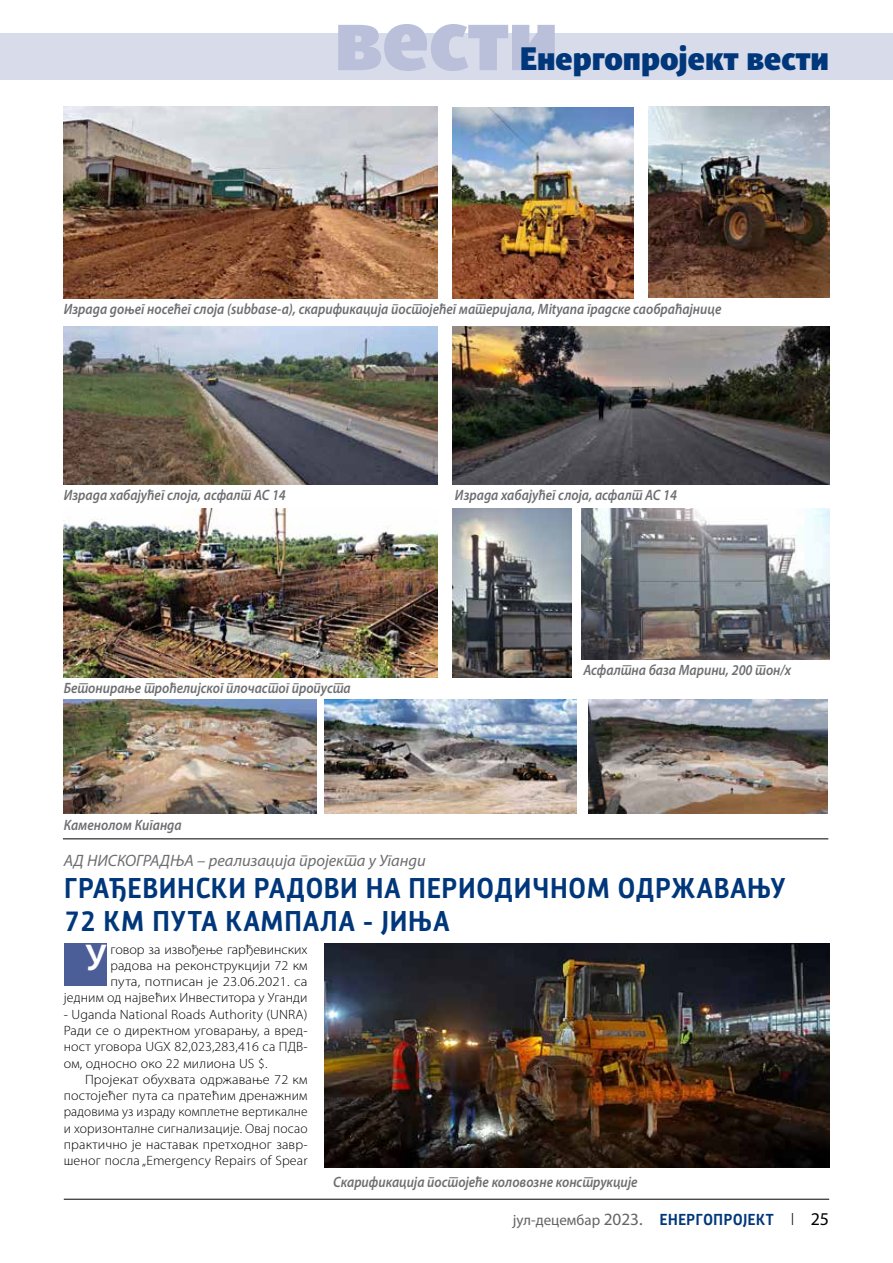
<style>
.page{position:relative;width:893px;height:1263px;background:#fff}
.page>*{position:absolute;margin:0;border:0;box-sizing:border-box;transform-origin:0 0}
.t1{font:700 85.5px "Adamant Sans BG";color:#bbc0da}
.t2{font:600 37.5px "Myriad Pro";color:#fff}
.t3{font:700 31.5px "Adamant Sans BG";color:#00377b}
.t4{font:700 27px/32.5px "Influ BG";color:#00377b}
.t5{font:italic 16.5px "Myriad Pro";color:#6d6e71}
.t6{font:italic 600 15px "Myriad Pro";color:#6d6e71;scale:.89 1}
.t7{font:700 15px "Influ BG";color:#00377b}
.t8{font:300 13.5px/16.2px "Myriad Pro";letter-spacing:.01em;color:#000;text-align:right;scale:1.04 1}
.t9{font:300 13.5px/16.2px "Myriad Pro";letter-spacing:.01em;color:#000;text-align:justify;scale:1.06 1}
.s1{font-family:"Myriad Pro";font-weight:400;color:#636466}
.s2{font-family:"Myriad Pro";font-weight:400;font-size:17.25px;color:#636466}
.s3{font-family:"Myriad Pro";font-weight:400;font-size:18px;color:#000}
</style>
<div class="page">
<div style="left:0;top:33px;width:893px;height:46px;background:#d8dbea"></div>
<hr style="left:64px;top:1199px;width:765px;height:1px;background:#000">
<img style="left:64px;top:106px;width:374px;height:192px">
<img style="left:453px;top:107px;width:181px;height:191px">
<img style="left:648px;top:106px;width:181px;height:191px">
<img style="left:453px;top:326px;width:376px;height:159px">
<img style="left:64px;top:326px;width:374px;height:159px">
<img style="left:64px;top:509px;width:374px;height:168px">
<img style="left:453px;top:509px;width:119px;height:168px">
<img style="left:581px;top:509px;width:248px;height:150px">
<img style="left:64px;top:700px;width:252px;height:113px">
<img style="left:325px;top:700px;width:252px;height:113px">
<img style="left:589px;top:700px;width:238px;height:113px">
<hr style="left:63px;top:839px;width:765px;height:1px;background:#000">
<div style="left:64px;top:944px;width:42px;height:42px;background:#4c5e98"></div>
<img style="left:325px;top:943px;width:504px;height:225px">
<h1 class="t1" style="left:334px;top:-13px;width:226px">вести</h1>
<h3 class="t3" style="left:520px;top:39px;width:311px">Eнергопројект вести</h3>
<p class="t6" style="left:64px;top:299px;width:740px">Израда доњег носећег слоја (subbase-a), скарификација постојећег материјала, Mityana градске саобраћајнице</p>
<p class="t6" style="left:64px;top:486px;width:251px">Израда хабајућег слоја, асфалт AC 14</p>
<p class="t6" style="left:64px;top:678px;width:324px">Бетонирање троћелијског плочастог пропуста</p>
<p class="t6" style="left:64px;top:815px;width:134px">Каменолом Киганда</p>
<p class="t6" style="left:455px;top:486px;width:251px">Израда хабајућег слоја, асфалт AC 14</p>
<p class="t6" style="left:583px;top:660px;width:235px">Асфалтна база Марини, 200 тон/х</p>
<p class="t5" style="left:64px;top:850px;width:364px">АД НИСКОГРАДЊА – реализација пројекта у Уганди</p>
<h3 class="t4" style="left:64px;top:871px;width:724px">ГРАЂЕВИНСКИ РАДОВИ НА ПЕРИОДИЧНОМ ОДРЖАВАЊУ<br>72 КМ ПУТА КАМПАЛА - ЈИЊА</h3>
<h2 class="t2" style="left:85px;top:934px;width:22px">У</h2>
<p class="t8" style="left:64px;top:941px;width:236px">говор за извођење гарђевинских<br>радова на реконструкцији 72 км<br>пута, потписан је 23.06.2021. са<br>једним од највећих Инвеститора у Уганди</p>
<p class="t8" style="left:64px;top:1006px;width:236px;text-align:justify">- Uganda National Roads Authority (UNRA)<br>Ради се о директном уговарању, а вред&shy;ност уговора UGX 82,023,283,416 са ПДВ&shy;ом, односно око 22 милиона US $.</p>
<p class="t9" style="left:64px;top:1071px;width:231px;text-indent:21px">Пројекат обухвата одржавање 72 км постојећег пута са пратећим дренажним радовима уз израду комплетне вертикалне и хоризонталне сигнализације. Овај посао практично је наставак претходног завр&shy;шеног посла „Emergency Repairs of Spear</p>
<p class="t6" style="left:333px;top:1172px;width:344px">Скарификација постојеће коловозне конструкције</p>
<p class="t7" style="left:513px;top:1209px;width:318px"><span class="s1">јул-децембар</span> <span class="s2">2023.</span> ЕНЕРГОПРОЈЕКТ <sup>|</sup> <span class="s3">25</span></p>
</div>
